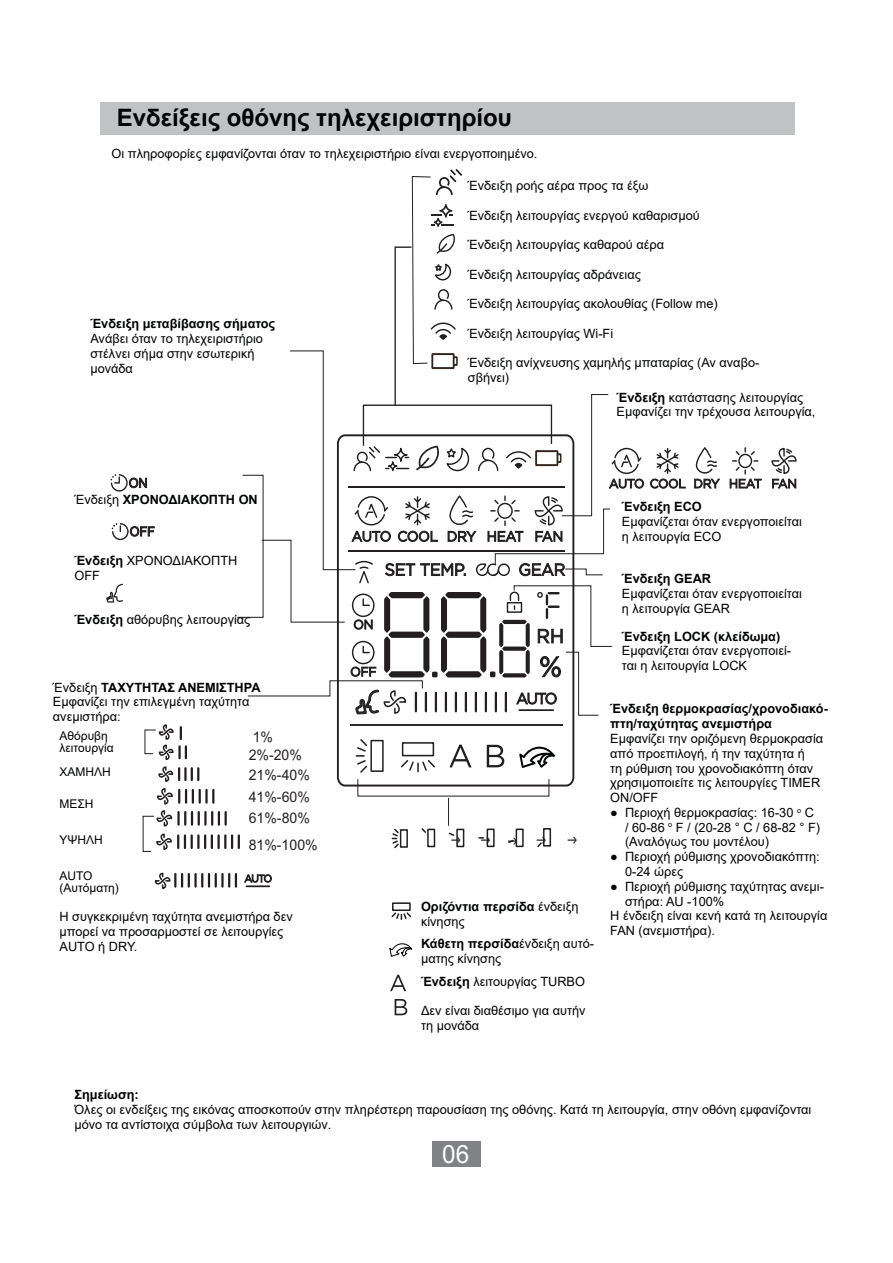
<style>
.page{position:relative;width:893px;height:1263px;background:#fff}
.page>*{position:absolute;margin:0;border:0;box-sizing:border-box;transform-origin:0 0}
.t1{font:25.2px "Arial";color:#fff;scale:.96 1}
.t2{font:700 24px "Arial";color:#010202}
.t3{font:14.55px/19.5px "Arial";color:#231f20;scale:.96 1}
.t4{font:12.75px/14.7px "Arial";color:#010202}
.t5{font:700 12.75px/15.3px "Arial";color:#010202}
.t6{font:12px/12px "Arial";color:#010202}
.s1{font-weight:700}
.s2{font-weight:400}
</style>
<div class="page">
<div style="left:432px;top:1141px;width:49px;height:26px;background:#808285"></div>
<div style="left:100px;top:102px;width:695px;height:33px;background:#c0c2c4"></div>
<svg style="left:336px;top:716px;width:239px;height:71px"></svg>
<hr style="left:351px;top:725px;width:212px;height:1px;background:#2d292a">
<svg style="left:650px;top:448px;width:36px;height:41px"></svg>
<svg style="left:730px;top:448px;width:32px;height:40px"></svg>
<svg style="left:771px;top:447px;width:26px;height:41px"></svg>
<svg style="left:694px;top:447px;width:26px;height:41px"></svg>
<hr style="left:246px;top:885px;width:23px;height:2px;background:#231f20">
<svg style="left:154px;top:872px;width:83px;height:17px"></svg>
<svg style="left:244px;top:874px;width:28px;height:9px"></svg>
<svg style="left:449px;top:745px;width:22px;height:22px"></svg>
<svg style="left:390px;top:975px;width:16px;height:16px"></svg>
<svg style="left:487px;top:745px;width:17px;height:22px"></svg>
<svg style="left:395px;top:999px;width:12px;height:16px"></svg>
<svg style="left:519px;top:746px;width:36px;height:22px"></svg>
<svg style="left:421px;top:828px;width:5px;height:5px"></svg>
<svg style="left:356px;top:738px;width:13px;height:36px"></svg>
<svg style="left:391px;top:828px;width:9px;height:21px"></svg>
<div style="left:370px;top:740px;width:14px;height:32px;border:2px solid #231f20"></div>
<div style="left:400px;top:829px;width:8px;height:19px;border:2px solid #231f20"></div>
<div style="left:427px;top:829px;width:8px;height:18px;border:2px solid #231f20"></div>
<div style="left:456px;top:829px;width:8px;height:18px;border:2px solid #231f20"></div>
<div style="left:487px;top:829px;width:8px;height:18px;border:2px solid #231f20"></div>
<div style="left:516px;top:829px;width:8px;height:18px;border:2px solid #231f20"></div>
<div style="left:543px;top:828px;width:8px;height:19px;border:2px solid #231f20"></div>
<svg style="left:400px;top:759px;width:36px;height:13px"></svg>
<svg style="left:391px;top:912px;width:21px;height:8px"></svg>
<div style="left:402px;top:742px;width:32px;height:14px;border:2px solid #231f20"></div>
<div style="left:392px;top:902px;width:19px;height:9px;border:2px solid #231f20"></div>
<svg style="left:110px;top:474px;width:37px;height:18px"></svg>
<svg style="left:112px;top:523px;width:43px;height:17px"></svg>
<svg style="left:106px;top:584px;width:17px;height:19px"></svg>
<svg style="left:237px;top:169px;width:407px;height:547px"></svg>
<svg style="left:389px;top:943px;width:23px;height:14px"></svg>
<svg style="left:142px;top:724px;width:98px;height:128px"></svg>
<svg style="left:448px;top:798px;width:13px;height:45px"></svg>
<svg style="left:479px;top:837px;width:11px;height:6px"></svg>
<svg style="left:508px;top:838px;width:9px;height:7px"></svg>
<svg style="left:537px;top:837px;width:9px;height:10px"></svg>
<h2 class="t2" style="left:117px;top:104px;width:396px">Ενδείξεις οθόνης τηλεχειριστηρίου</h2>
<p class="t4" style="left:112px;top:146px;width:427px">Οι πληροφορίες εμφανίζονται όταν το τηλεχειριστήριο είναι ενεργοποιημένο.</p>
<p class="t4" style="left:468px;top:178px;width:182px">Ένδειξη ροής αέρα προς τα έξω</p>
<p class="t4" style="left:468px;top:208px;width:234px">Ένδειξη λειτουργίας ενεργού καθαρισμού</p>
<p class="t4" style="left:468px;top:237px;width:198px">Ένδειξη λειτουργίας καθαρού αέρα</p>
<p class="t4" style="left:468px;top:267px;width:175px">Ένδειξη λειτουργίας αδράνειας</p>
<p class="t4" style="left:468px;top:296px;width:251px">Ένδειξη λειτουργίας ακολουθίας (Follow me)</p>
<p class="t4" style="left:468px;top:326px;width:147px">Ένδειξη λειτουργίας Wi-Fi</p>
<p class="t4" style="left:468px;top:356px;width:293px">Ένδειξη ανίχνευσης χαμηλής μπαταρίας (Αν αναβο&shy;σβήνει)</p>
<p class="t4" style="left:617px;top:390px;width:200px"><span class="s1">Ένδειξη</span> κατάστασης λειτουργίας<br>Εμφανίζει την τρέχουσα λειτουργία,</p>
<p class="t5" style="left:90px;top:316px;width:186px">Ένδειξη μεταβίβασης σήματος</p>
<p class="t4" style="left:90px;top:331px;width:174px">Ανάβει όταν το τηλεχειριστήριο στέλνει σήμα στην εσωτερική μονάδα</p>
<p class="t5" style="left:74px;top:491px;width:185px"><span class="s2">Ένδειξη</span> ΧΡΟΝΟΔΙΑΚΟΠΤΗ ON</p>
<p class="t4" style="left:74px;top:553px;width:164px;line-height:15.3px"><span class="s1">Ένδειξη</span> ΧΡΟΝΟΔΙΑΚΟΠΤΗ<br>OFF</p>
<p class="t4" style="left:74px;top:613px;width:177px"><span class="s1">Ένδειξη</span> αθόρυβης λειτουργίας</p>
<p class="t4" style="left:53px;top:680px;width:209px">Ένδειξη <span class="s1">ΤΑΧΥΤΗΤΑΣ ΑΝΕΜΙΣΤΗΡΑ<br></span>Εμφανίζει την επιλεγμένη ταχύτητα ανεμιστήρα:</p>
<p class="t6" style="left:60px;top:730px;width:56px">Αθόρυβη λειτουργία</p>
<p class="t6" style="left:60px;top:766px;width:53px">ΧΑΜΗΛΗ</p>
<p class="t6" style="left:60px;top:797px;width:36px">ΜΕΣΗ</p>
<p class="t6" style="left:60px;top:833px;width:45px">ΥΨΗΛΗ</p>
<p class="t6" style="left:60px;top:869px;width:61px">AUTO (Αυτόματη)</p>
<p class="t4" style="left:60px;top:910px;width:235px">Η συγκεκριμένη ταχύτητα ανεμιστήρα δεν μπορεί να προσαρμοστεί σε λειτουργίες<br>AUTO ή DRY.</p>
<p class="t3" style="left:253px;top:729px;width:23px">1%</p>
<p class="t3" style="left:249px;top:747px;width:65px">2%-20%<br>21%-40%</p>
<p class="t3" style="left:249px;top:787px;width:65px;line-height:21.9px">41%-60%<br>61%-80%</p>
<p class="t3" style="left:249px;top:836px;width:73px">81%-100%</p>
<p class="t5" style="left:421px;top:899px;width:159px">Οριζόντια περσίδα <span class="s2">ένδειξη κίνησης</span></p>
<p class="t4" style="left:421px;top:936px;width:174px"><span class="s1">Κάθετη περσίδα</span>ένδειξη αυτό&shy;ματης κίνησης</p>
<p class="t4" style="left:421px;top:974px;width:166px"><span class="s1">Ένδειξη</span> λειτουργίας TURBO</p>
<p class="t4" style="left:421px;top:1004px;width:166px">Δεν είναι διαθέσιμο για αυτήν τη μονάδα</p>
<p class="t5" style="left:622px;top:499px;width:81px">Ένδειξη ECO</p>
<p class="t4" style="left:622px;top:514px;width:182px">Εμφανίζεται όταν ενεργοποιείται η λειτουργία ECO</p>
<p class="t5" style="left:622px;top:571px;width:91px">Ένδειξη GEAR</p>
<p class="t4" style="left:622px;top:586px;width:182px">Εμφανίζεται όταν ενεργοποιείται η λειτουργία GEAR</p>
<p class="t5" style="left:622px;top:629px;width:160px">Ένδειξη LOCK (κλείδωμα)</p>
<p class="t4" style="left:622px;top:644px;width:171px">Εμφανίζεται όταν ενεργοποιεί&shy;ται η λειτουργία LOCK</p>
<p class="t5" style="left:610px;top:701px;width:219px">Ένδειξη θερμοκρασίας/χρονοδιακό&shy;πτη/ταχύτητας ανεμιστήρα</p>
<p class="t4" style="left:610px;top:731px;width:215px">Εμφανίζει την οριζόμενη θερμοκρασία από προεπιλογή, ή την ταχύτητα ή<br>τη ρύθμιση του χρονοδιακόπτη όταν χρησιμοποιείτε τις λειτουργίες TIMER<br>ON/OFF</p>
<p class="t4" style="left:625px;top:805px;width:197px;text-indent:-15px">● Περιοχή θερμοκρασίας: 16-30 <sup>o</sup> C / 60-86 <sup>o</sup> F / (20-28 ° C / 68-82 ° F) (Αναλόγως του μοντέλου)</p>
<p class="t4" style="left:625px;top:849px;width:196px;text-indent:-15px">● Περιοχή ρύθμισης χρονοδιακόπτη:<br>0-24 ώρες</p>
<p class="t4" style="left:610px;top:879px;width:215px">● Περιοχή ρύθμισης ταχύτητας ανεμι-</p>
<p class="t4" style="left:625px;top:894px;width:101px">στήρα: AU -100%</p>
<p class="t4" style="left:610px;top:909px;width:219px">Η ένδειξη είναι κενή κατά τη λειτουργία</p>
<p class="t4" style="left:610px;top:923px;width:106px">FAN (ανεμιστήρα).</p>
<p class="t5" style="left:74px;top:1087px;width:66px">Σημείωση:</p>
<p class="t4" style="left:74px;top:1102px;width:738px;line-height:15.3px">Όλες οι ενδείξεις της εικόνας αποσκοπούν στην πληρέστερη παρουσίαση της οθόνης. Κατά τη λειτουργία, στην οθόνη εμφανίζονται μόνο τα αντίστοιχα σύμβολα των λειτουργιών.</p>
<h1 class="t1" style="left:442px;top:1145px;width:30px">06</h1>
</div>
